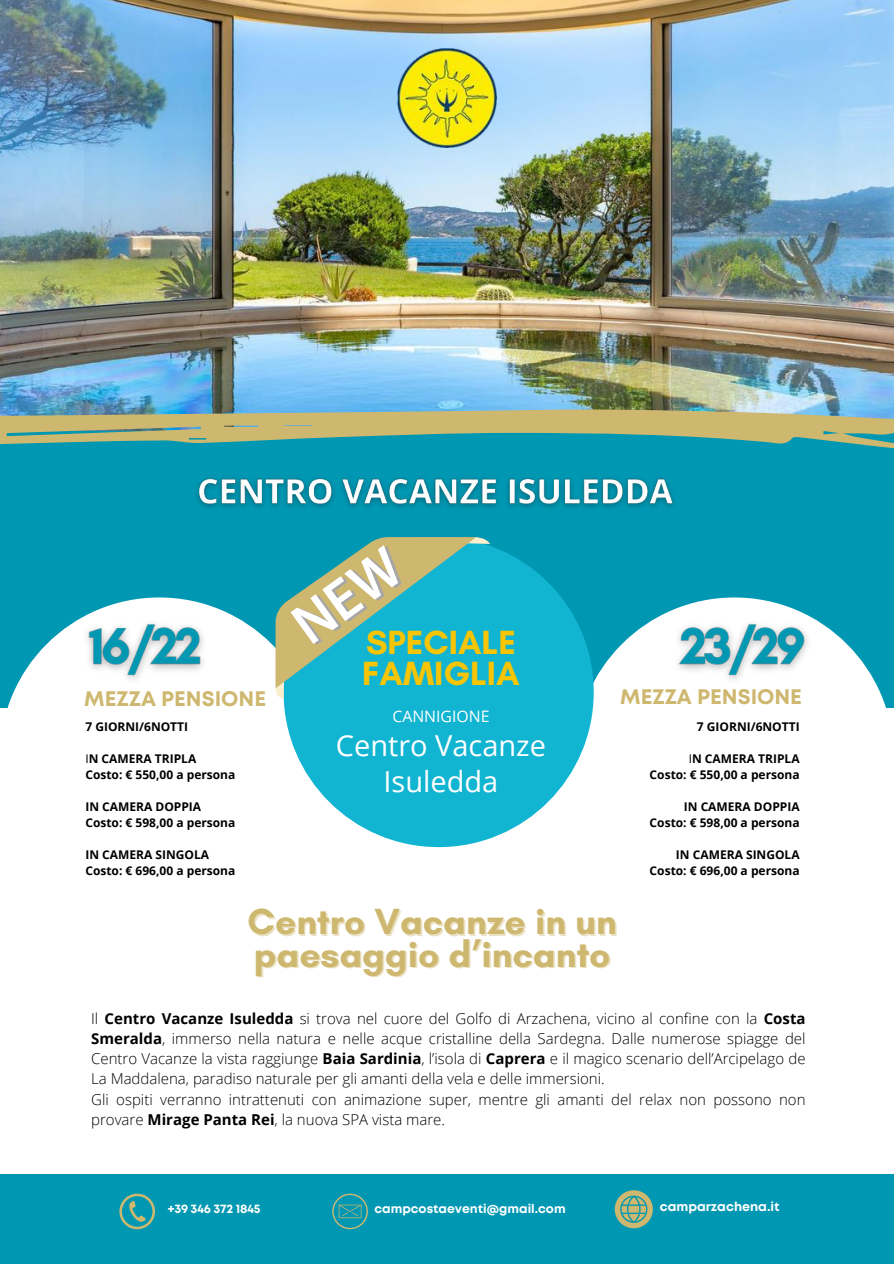
<style>
.page{position:relative;width:894px;height:1264px;background:#fff}
.page>*{position:absolute;margin:0;border:0;box-sizing:border-box;transform-origin:0 0}
.t1{font:700 37.05px/32.7px "Glacial Indifference";color:#ceb76e}
.t2{font:700 34.2px/30.6px "Glacial Indifference";color:#f8c505}
.t3{font:28.95px/36px "Open Sans";color:#fff;text-align:center}
.t4{font:700 21px "Mont";color:#ceb76e}
.t5{font:15.75px "Open Sans";color:#fff}
.t6{font:300 15px/20.2px "Open Sans";color:#000}
.t7{font:700 12.75px "Mont";color:#fff}
.t8{font:700 12.45px "Mont";color:#fff}
.t9{font:700 12.45px "Mont";letter-spacing:-.02em;color:#fff}
.t10{font:700 12px/16px "Open Sans";color:#000}
.s1{font-weight:400}
.s2{font-weight:700}
</style>
<div class="page">
<div style="left:0;top:0;width:893px;height:708px;background:#0097b2"></div>
<img style="left:0;top:0;width:893px;height:409px">
<div style="left:0;top:597px;width:318px;height:318px;background:#fff;border-radius:50%"></div>
<div style="left:575px;top:597px;width:318px;height:318px;background:#fff;border-radius:50%"></div>
<div style="left:283px;top:537px;width:310px;height:310px;background:#11b4d1;border-radius:50%"></div>
<svg style="left:275px;top:537px;width:214px;height:162px"></svg>
<div style="left:0;top:1174px;width:893px;height:89px;background:#0097b2"></div>
<svg style="left:0;top:409px;width:893px;height:39px"></svg>
<svg style="left:119px;top:1193px;width:36px;height:36px"></svg>
<svg style="left:332px;top:1193px;width:36px;height:36px"></svg>
<svg style="left:614px;top:1190px;width:38px;height:38px"></svg>
<img style="left:397px;top:48px;width:99px;height:99px">
<img style="left:75px;top:613px;width:128px;height:67px">
<img style="left:665px;top:613px;width:151px;height:67px">
<img style="left:197px;top:478px;width:477px;height:30px">
<h3 class="t4" style="left:84px;top:690px;width:183px">MEZZA PENSIONE</h3>
<p class="t10" style="left:85px;top:718px;width:104px">7 GIORNI/6NOTTI</p>
<p class="t10" style="left:85px;top:750px;width:151px"><span class="s1">I</span>N CAMERA TRIPLA<br>Costo: € 550,00 a persona</p>
<p class="t10" style="left:85px;top:798px;width:151px">IN CAMERA DOPPIA<br>Costo: € 598,00 a persona</p>
<p class="t10" style="left:85px;top:846px;width:151px">IN CAMERA SINGOLA<br>Costo: € 696,00 a persona</p>
<h2 class="t2" style="left:362px;top:627px;width:159px">SPECIALE<br>FAMIGLIA</h2>
<p class="t5" style="left:392px;top:705px;width:99px">CANNIGIONE</p>
<h3 class="t3" style="left:336px;top:727px;width:211px">Centro Vacanze<br>Isuledda</h3>
<h3 class="t4" style="left:620px;top:688px;width:183px">MEZZA PENSIONE</h3>
<p class="t10" style="left:696px;top:718px;width:104px">7 GIORNI/6NOTTI</p>
<p class="t10" style="left:649px;top:750px;width:151px;text-align:right"><span class="s1">I</span>N CAMERA TRIPLA<br>Costo: € 550,00 a persona</p>
<p class="t10" style="left:649px;top:798px;width:151px;text-align:right">IN CAMERA DOPPIA<br>Costo: € 598,00 a persona</p>
<p class="t10" style="left:649px;top:846px;width:151px;text-align:right">IN CAMERA SINGOLA<br>Costo: € 696,00 a persona</p>
<h1 class="t1" style="left:247px;top:904px;width:370px">Centro Vacanze in un paesaggio d’incanto</h1>
<p class="t6" style="left:91px;top:1007px;width:715px">Il <span class="s2">Centro Vacanze Isuledda</span> si trova nel cuore del Golfo di Arzachena, vicino al confine con la <span class="s2">Costa Smeralda</span>, immerso nella natura e nelle acque cristalline della Sardegna. Dalle numerose spiagge del Centro Vacanze la vista raggiunge <span class="s2">Baia Sardinia</span>, l’isola di <span class="s2">Caprera</span> e il magico scenario dell’Arcipelago de La Maddalena, paradiso naturale per gli amanti della vela e delle immersioni.<br>Gli ospiti verranno intrattenuti con animazione super, mentre gli amanti del relax non possono non provare <span class="s2">Mirage Panta Rei</span>, la nuova SPA vista mare.</p>
<p class="t9" style="left:168px;top:1203px;width:94px">+39 346 372 1845</p>
<p class="t8" style="left:374px;top:1203px;width:193px">campcostaeventi@gmail.com</p>
<p class="t7" style="left:659px;top:1202px;width:121px">camparzachena.it</p>
</div>
